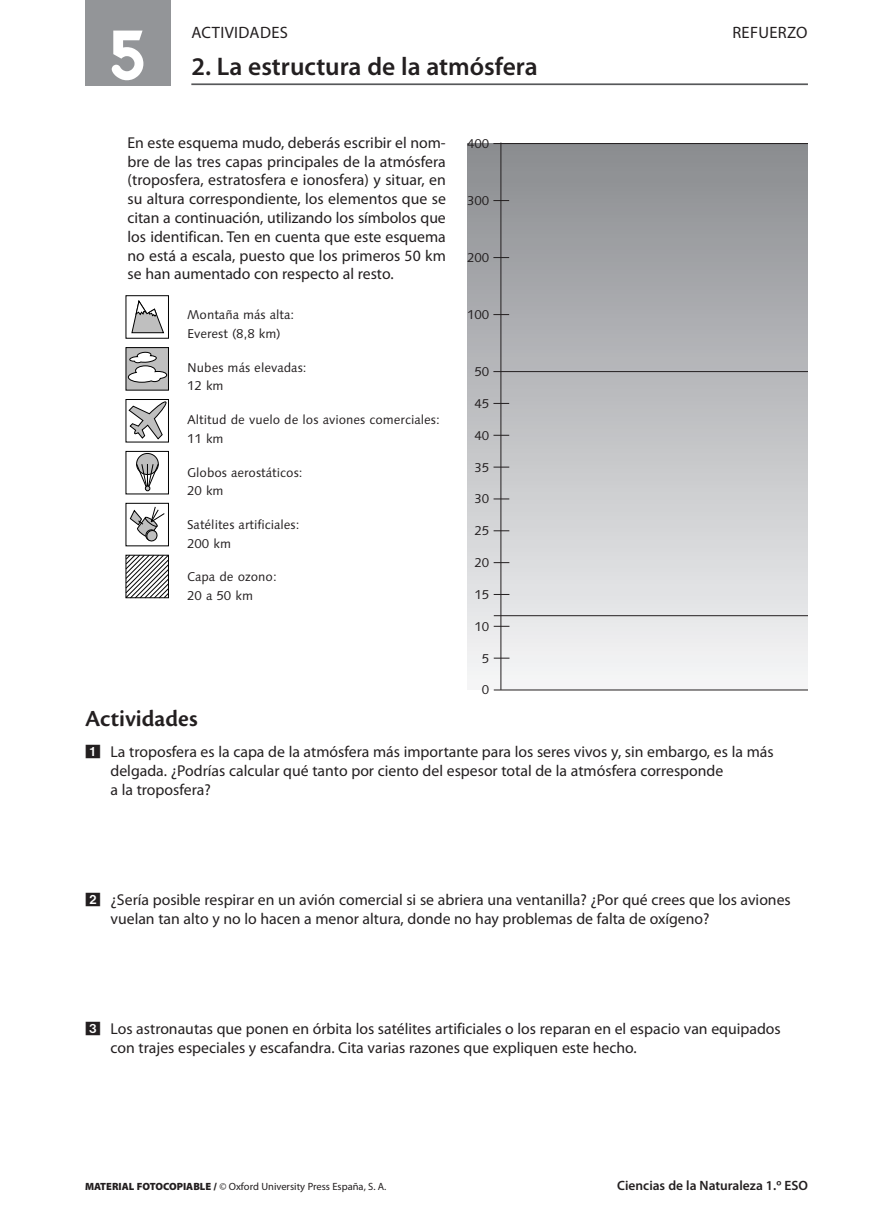
<style>
.page{position:relative;width:893px;height:1221px;background:#fff}
.page>*{position:absolute;margin:0;border:0;box-sizing:border-box;transform-origin:0 0}
.t1{font:72px "Keedy Sans Reg";color:#fff}
.t2{font:600 25.5px "Myriad Pro";color:#231f20}
.t3{font:600 24px "Cronos Pro";color:#231f20}
.t4{font:16.5px "Myriad Pro";letter-spacing:.02em;color:#231f20}
.t5{font:15.75px/18.8px "Myriad Pro";color:#231f20}
.t6{font:600 13.5px "Myriad Pro";color:#231f20}
.t7{font:12.75px/18.8px "Linotype Syntax";color:#231f20}
.t8{font:10.5px "Myriad Pro";color:#231f20}
.s1{font-family:"Bundesbahn Pi One"}
.s2{font-weight:900}
</style>
<div class="page">
<div style="left:85px;top:0;width:85px;height:85px;background:#939598"></div>
<hr style="left:191px;top:83px;width:617px;height:2px;background:#57585a">
<div style="left:468px;top:143px;width:340px;height:546px;background:linear-gradient(to bottom,#898b8f,#f5f5f6)"></div>
<svg style="left:493px;top:314px;width:16px;height:1px"></svg>
<hr style="left:493px;top:371px;width:315px;height:1px;background:#231f20">
<hr style="left:494px;top:615px;width:314px;height:1px;background:#231f20">
<hr style="left:494px;top:689px;width:314px;height:1px;background:#231f20">
<svg style="left:493px;top:200px;width:16px;height:1px"></svg>
<svg style="left:493px;top:257px;width:16px;height:1px"></svg>
<hr style="left:493px;top:143px;width:315px;height:1px;background:#231f20">
<hr style="left:500px;top:142px;width:1px;height:547px;background:#231f20">
<svg style="left:493px;top:403px;width:16px;height:1px"></svg>
<svg style="left:493px;top:435px;width:16px;height:1px"></svg>
<svg style="left:493px;top:466px;width:16px;height:1px"></svg>
<svg style="left:494px;top:498px;width:15px;height:1px"></svg>
<svg style="left:494px;top:530px;width:15px;height:1px"></svg>
<svg style="left:494px;top:562px;width:15px;height:1px"></svg>
<svg style="left:494px;top:594px;width:15px;height:1px"></svg>
<svg style="left:494px;top:626px;width:15px;height:1px"></svg>
<svg style="left:494px;top:657px;width:15px;height:1px"></svg>
<div style="left:126px;top:295px;width:43px;height:43px;border:1px solid #000"></div>
<div style="left:126px;top:347px;width:42px;height:43px;background:#bfbfbf"></div>
<div style="left:126px;top:347px;width:43px;height:43px;border:1px solid #000"></div>
<div style="left:126px;top:399px;width:43px;height:43px;border:1px solid #000"></div>
<div style="left:126px;top:451px;width:43px;height:43px;border:1px solid #000"></div>
<div style="left:126px;top:503px;width:43px;height:43px;border:1px solid #000"></div>
<svg style="left:131px;top:300px;width:33px;height:33px"></svg>
<svg style="left:128px;top:351px;width:39px;height:32px"></svg>
<svg style="left:128px;top:400px;width:39px;height:40px"></svg>
<div style="left:137px;top:453px;width:21px;height:21px;background:#bfbfbf;border-radius:50%"></div>
<div style="left:136px;top:453px;width:23px;height:22px;border:1px solid #000;border-radius:50%"></div>
<svg style="left:136px;top:463px;width:23px;height:28px"></svg>
<svg style="left:129px;top:506px;width:36px;height:35px"></svg>
<svg style="left:125px;top:554px;width:44px;height:44px"></svg>
<h1 class="t1" style="left:108px;top:13px;width:40px">5</h1>
<p class="t4" style="left:191px;top:26px;width:98px">ACTIVIDADES</p>
<p class="t4" style="left:732px;top:26px;width:77px">REFUERZO</p>
<h2 class="t2" style="left:191px;top:57px;width:348px">2. La estructura de la atmósfera</h2>
<p class="t5" style="left:128px;top:135px;width:320px;text-align:justify">En este esquema mudo, deberás escribir el nom&shy;bre de las tres capas principales de la atmósfera (troposfera, estratosfera e ionosfera) y situar, en su altura correspondiente, los elementos que se citan a continuación, utilizando los símbolos que los identifican. Ten en cuenta que este esquema no está a escala, puesto que los primeros 50 km se han aumentado con respecto al resto.</p>
<p class="t7" style="left:187px;top:307px;width:109px">Montaña más alta:<br>Everest (8,8 km)</p>
<p class="t7" style="left:187px;top:359px;width:121px">Nubes más elevadas:<br>12 km</p>
<p class="t7" style="left:187px;top:411px;width:254px">Altitud de vuelo de los aviones comerciales:<br>11 km</p>
<p class="t7" style="left:187px;top:464px;width:117px">Globos aerostáticos:<br>20 km</p>
<p class="t7" style="left:187px;top:516px;width:114px">Satélites artificiales:<br>200 km</p>
<p class="t7" style="left:187px;top:569px;width:91px">Capa de ozono:<br>20 a 50 km</p>
<p class="t7" style="left:467px;top:134px;width:24px">400</p>
<p class="t7" style="left:467px;top:191px;width:24px">300</p>
<p class="t7" style="left:467px;top:248px;width:24px">200</p>
<p class="t7" style="left:467px;top:305px;width:24px">100</p>
<p class="t7" style="left:474px;top:362px;width:16px">50</p>
<p class="t7" style="left:474px;top:394px;width:16px">45</p>
<p class="t7" style="left:474px;top:426px;width:16px">40</p>
<p class="t7" style="left:474px;top:458px;width:16px">35</p>
<p class="t7" style="left:474px;top:490px;width:16px">30</p>
<p class="t7" style="left:474px;top:521px;width:16px">25</p>
<p class="t7" style="left:474px;top:553px;width:16px">20</p>
<p class="t7" style="left:474px;top:585px;width:16px">15</p>
<p class="t7" style="left:474px;top:617px;width:16px">10</p>
<p class="t7" style="left:482px;top:649px;width:9px">5</p>
<p class="t7" style="left:482px;top:680px;width:9px">0</p>
<h3 class="t3" style="left:85px;top:709px;width:114px">Actividades</h3>
<p class="t5" style="left:111px;top:743px;width:665px;text-indent:-26px"><span class="s1">-</span> La troposfera es la capa de la atmósfera más importante para los seres vivos y, sin embargo, es la más delgada. ¿Podrías calcular qué tanto por ciento del espesor total de la atmósfera corresponde<br>a la troposfera?</p>
<p class="t5" style="left:111px;top:891px;width:682px">¿Sería posible respirar en un avión comercial si se abriera una ventanilla? ¿Por qué crees que los aviones vuelan tan alto y no lo hacen a menor altura, donde no hay problemas de falta de oxígeno?</p>
<p class="t5" style="left:111px;top:1020px;width:672px">Los astronautas que ponen en órbita los satélites artificiales o los reparan en el espacio van equipados con trajes especiales y escafandra. Cita varias razones que expliquen este hecho.</p>
<p class="t8" style="left:85px;top:1182px;width:303px"><span class="s2">MATERIAL FOTOCOPIABLE /</span> © Oxford University Press España, S. A.</p>
<p class="t6" style="left:617px;top:1180px;width:192px">Ciencias de la Naturaleza 1.º ESO</p>
</div>
